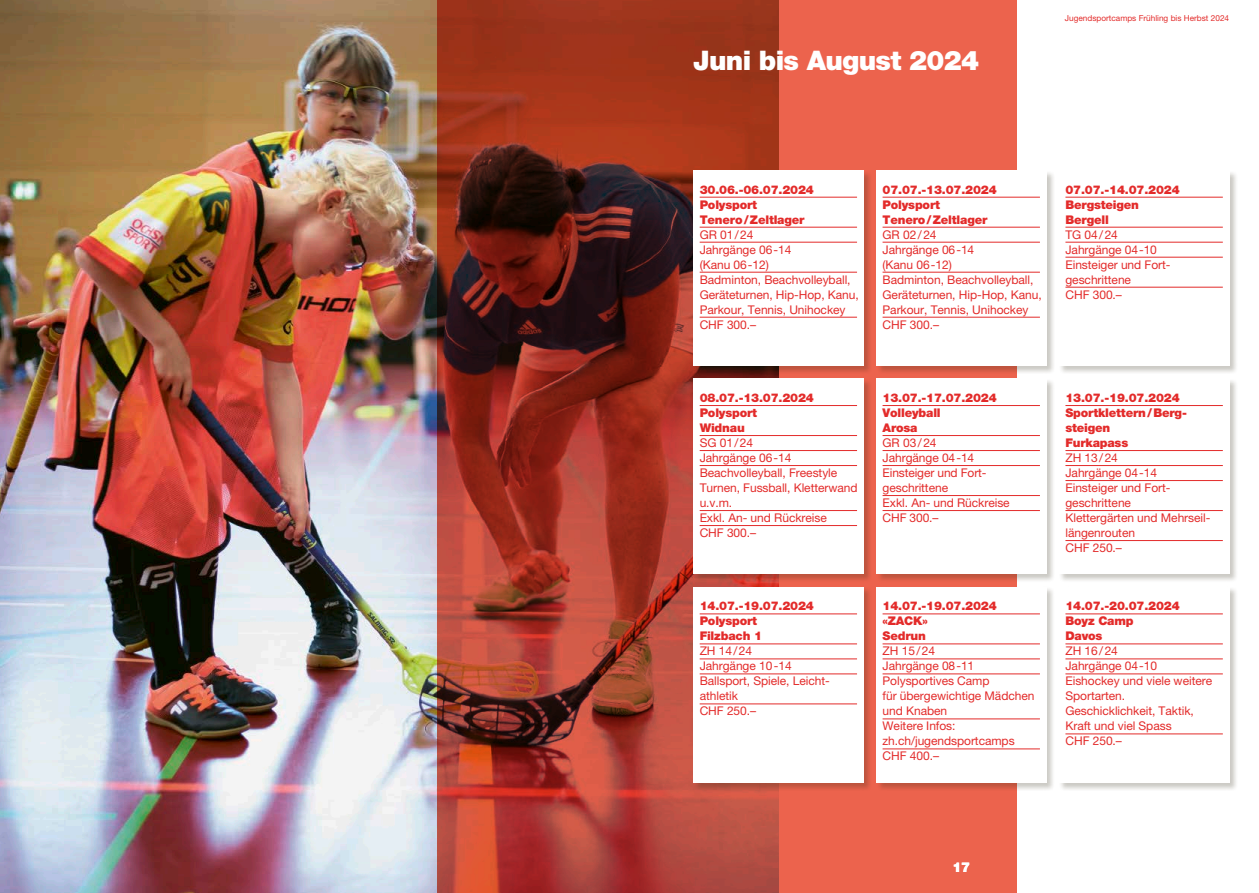
<style>
.page{position:relative;width:1259px;height:893px;background:#fff}
.page>*{position:absolute;margin:0;border:0;box-sizing:border-box;transform-origin:0 0}
.t1{font:900 27px "Helvetica Neue LT Pro";letter-spacing:-.025em;color:#fff}
.t2{font:900 13.5px "Helvetica Neue LT Pro";color:#fff}
.t3{font:12px/15px "Helvetica Neue LT Pro";letter-spacing:-.005em;color:#e32b2a}
.t4{font:900 12px/15px "Helvetica Neue LT Pro";letter-spacing:-.015em;color:#e32b2a}
.t5{font:8.25px "Helvetica Neue LT Pro";color:#e32b2a}
</style>
<div class="page">
<img style="left:0;top:0;width:437px;height:893px">
<svg style="left:437px;top:0;width:579px;height:893px;background:#a63e2e"></svg>
<div style="left:693px;top:170px;width:179px;height:204px;background:#2f2812;opacity:.25"></div>
<div style="left:693px;top:170px;width:170px;height:196px;background:#fff"></div>
<hr style="left:699px;top:197px;width:158px;height:1px;background:#e32b2a">
<hr style="left:699px;top:227px;width:158px;height:1px;background:#e32b2a">
<hr style="left:699px;top:242px;width:158px;height:1px;background:#e32b2a">
<hr style="left:699px;top:272px;width:158px;height:1px;background:#e32b2a">
<hr style="left:699px;top:317px;width:158px;height:1px;background:#e32b2a">
<div style="left:693px;top:378px;width:179px;height:205px;background:#2f2812;opacity:.25"></div>
<div style="left:693px;top:378px;width:170px;height:196px;background:#fff"></div>
<hr style="left:699px;top:405px;width:158px;height:1px;background:#e32b2a">
<hr style="left:699px;top:435px;width:158px;height:1px;background:#e32b2a">
<hr style="left:699px;top:450px;width:158px;height:1px;background:#e32b2a">
<hr style="left:699px;top:465px;width:158px;height:1px;background:#e32b2a">
<hr style="left:699px;top:510px;width:158px;height:1px;background:#e32b2a">
<hr style="left:699px;top:525px;width:158px;height:1px;background:#e32b2a">
<div style="left:693px;top:586px;width:179px;height:205px;background:#2f2812;opacity:.25"></div>
<div style="left:693px;top:587px;width:170px;height:195px;background:#fff"></div>
<hr style="left:699px;top:614px;width:158px;height:1px;background:#e32b2a">
<hr style="left:699px;top:644px;width:158px;height:1px;background:#e32b2a">
<hr style="left:699px;top:659px;width:158px;height:1px;background:#e32b2a">
<hr style="left:699px;top:674px;width:158px;height:1px;background:#e32b2a">
<hr style="left:699px;top:704px;width:158px;height:1px;background:#e32b2a">
<div style="left:876px;top:170px;width:179px;height:204px;background:#2f2812;opacity:.25"></div>
<div style="left:876px;top:170px;width:170px;height:196px;background:#fff"></div>
<hr style="left:882px;top:197px;width:158px;height:1px;background:#e32b2a">
<hr style="left:882px;top:227px;width:158px;height:1px;background:#e32b2a">
<hr style="left:882px;top:242px;width:158px;height:1px;background:#e32b2a">
<hr style="left:882px;top:272px;width:158px;height:1px;background:#e32b2a">
<hr style="left:882px;top:317px;width:158px;height:1px;background:#e32b2a">
<div style="left:876px;top:378px;width:179px;height:205px;background:#2f2812;opacity:.25"></div>
<div style="left:876px;top:378px;width:170px;height:196px;background:#fff"></div>
<hr style="left:882px;top:405px;width:158px;height:1px;background:#e32b2a">
<hr style="left:882px;top:435px;width:158px;height:1px;background:#e32b2a">
<hr style="left:882px;top:450px;width:158px;height:1px;background:#e32b2a">
<hr style="left:882px;top:465px;width:158px;height:1px;background:#e32b2a">
<hr style="left:882px;top:495px;width:158px;height:1px;background:#e32b2a">
<hr style="left:882px;top:510px;width:158px;height:1px;background:#e32b2a">
<div style="left:876px;top:586px;width:179px;height:205px;background:#2f2812;opacity:.25"></div>
<div style="left:876px;top:587px;width:170px;height:195px;background:#fff"></div>
<hr style="left:882px;top:614px;width:158px;height:1px;background:#e32b2a">
<hr style="left:882px;top:644px;width:158px;height:1px;background:#e32b2a">
<hr style="left:882px;top:659px;width:158px;height:1px;background:#e32b2a">
<hr style="left:882px;top:674px;width:158px;height:1px;background:#e32b2a">
<hr style="left:882px;top:719px;width:158px;height:1px;background:#e32b2a">
<hr style="left:882px;top:749px;width:158px;height:1px;background:#e32b2a">
<div style="left:1059px;top:378px;width:179px;height:205px;background:#2f2812;opacity:.25"></div>
<div style="left:1059px;top:378px;width:170px;height:196px;background:#fff"></div>
<hr style="left:1065px;top:405px;width:157px;height:1px;background:#e32b2a">
<hr style="left:1065px;top:450px;width:157px;height:1px;background:#e32b2a">
<hr style="left:1065px;top:465px;width:157px;height:1px;background:#e32b2a">
<hr style="left:1065px;top:480px;width:157px;height:1px;background:#e32b2a">
<hr style="left:1065px;top:510px;width:157px;height:1px;background:#e32b2a">
<hr style="left:1065px;top:540px;width:157px;height:1px;background:#e32b2a">
<div style="left:1059px;top:586px;width:179px;height:205px;background:#2f2812;opacity:.25"></div>
<div style="left:1059px;top:587px;width:170px;height:195px;background:#fff"></div>
<hr style="left:1065px;top:614px;width:157px;height:1px;background:#e32b2a">
<hr style="left:1065px;top:644px;width:157px;height:1px;background:#e32b2a">
<hr style="left:1065px;top:659px;width:157px;height:1px;background:#e32b2a">
<hr style="left:1065px;top:674px;width:157px;height:1px;background:#e32b2a">
<hr style="left:1065px;top:734px;width:157px;height:1px;background:#e32b2a">
<div style="left:1059px;top:170px;width:179px;height:204px;background:#2f2812;opacity:.25"></div>
<div style="left:1059px;top:170px;width:170px;height:196px;background:#fff"></div>
<hr style="left:1065px;top:197px;width:157px;height:1px;background:#e32b2a">
<hr style="left:1065px;top:227px;width:157px;height:1px;background:#e32b2a">
<hr style="left:1065px;top:242px;width:157px;height:1px;background:#e32b2a">
<hr style="left:1065px;top:257px;width:157px;height:1px;background:#e32b2a">
<hr style="left:1065px;top:287px;width:157px;height:1px;background:#e32b2a">
<h1 class="t1" style="left:693px;top:45px;width:287px">Juni bis August 2024</h1>
<p class="t5" style="left:1065px;top:13px;width:166px">Jugendsportcamps Frühling bis Herbst 2024</p>
<p class="t4" style="left:699px;top:182px;width:116px">30.06.-06.07.2024<br>Polysport<br>Tenero/Zeltlager</p>
<p class="t3" style="left:699px;top:227px;width:161px">GR 01/24<br>Jahrgänge 06-14<br>(Kanu 06-12)<br>Badminton, Beachvolleyball,<br>Geräteturnen, Hip-Hop, Kanu,<br>Parkour, Tennis, Unihockey<br>CHF 300.–</p>
<p class="t4" style="left:882px;top:182px;width:116px">07.07.-13.07.2024<br>Polysport<br>Tenero/Zeltlager</p>
<p class="t3" style="left:882px;top:227px;width:161px">GR 02/24<br>Jahrgänge 06-14<br>(Kanu 06-12)<br>Badminton, Beachvolleyball,<br>Geräteturnen, Hip-Hop, Kanu,<br>Parkour, Tennis, Unihockey<br>CHF 300.–</p>
<p class="t4" style="left:1065px;top:182px;width:116px">07.07.-14.07.2024<br>Bergsteigen<br>Bergell</p>
<p class="t3" style="left:1065px;top:227px;width:105px">TG 04/24<br>Jahrgänge 04-10<br>Einsteiger und Fort&shy;geschrittene<br>CHF 300.–</p>
<p class="t4" style="left:699px;top:390px;width:116px">08.07.-13.07.2024<br>Polysport<br>Widnau</p>
<p class="t3" style="left:699px;top:435px;width:159px">SG 01/24<br>Jahrgänge 06-14<br>Beachvolleyball, Freestyle<br>Turnen, Fussball, Kletterwand u.v.m.<br>Exkl. An- und Rückreise<br>CHF 300.–</p>
<p class="t4" style="left:882px;top:390px;width:116px">13.07.-17.07.2024<br>Volleyball<br>Arosa</p>
<p class="t3" style="left:882px;top:435px;width:129px">GR 03/24<br>Jahrgänge 04-14<br>Einsteiger und Fort&shy;geschrittene<br>Exkl. An- und Rückreise<br>CHF 300.–</p>
<p class="t4" style="left:699px;top:599px;width:116px">14.07.-19.07.2024<br>Polysport<br>Filzbach 1</p>
<p class="t3" style="left:699px;top:643px;width:130px">ZH 14/24<br>Jahrgänge 10-14<br>Ballsport, Spiele, Leicht&shy;athletik<br>CHF 250.–</p>
<p class="t4" style="left:882px;top:599px;width:116px">14.07.-19.07.2024 «ZACK»<br>Sedrun</p>
<p class="t3" style="left:882px;top:643px;width:153px">ZH 15/24<br>Jahrgänge 08-11<br>Polysportives Camp<br>für übergewichtige Mädchen und Knaben<br>Weitere Infos: zh.ch/jugendsportcamps<br>CHF 400.–</p>
<p class="t4" style="left:1065px;top:390px;width:123px">13.07.-19.07.2024<br>Sportklettern/Berg&shy;steigen<br>Furkapass</p>
<p class="t3" style="left:1065px;top:450px;width:144px">ZH 13/24<br>Jahrgänge 04-14<br>Einsteiger und Fort&shy;geschrittene<br>Klettergärten und Mehrseil-- längenrouten<br>CHF 250.–</p>
<p class="t4" style="left:1065px;top:599px;width:116px">14.07.-20.07.2024<br>Boyz Camp<br>Davos</p>
<p class="t3" style="left:1065px;top:643px;width:148px">ZH 16/24<br>Jahrgänge 04-10<br>Eishockey und viele weitere<br>Sportarten.<br>Geschicklichkeit, Taktik,<br>Kraft und viel Spass<br>CHF 250.–</p>
<p class="t2" style="left:952px;top:859px;width:19px">17</p>
</div>
